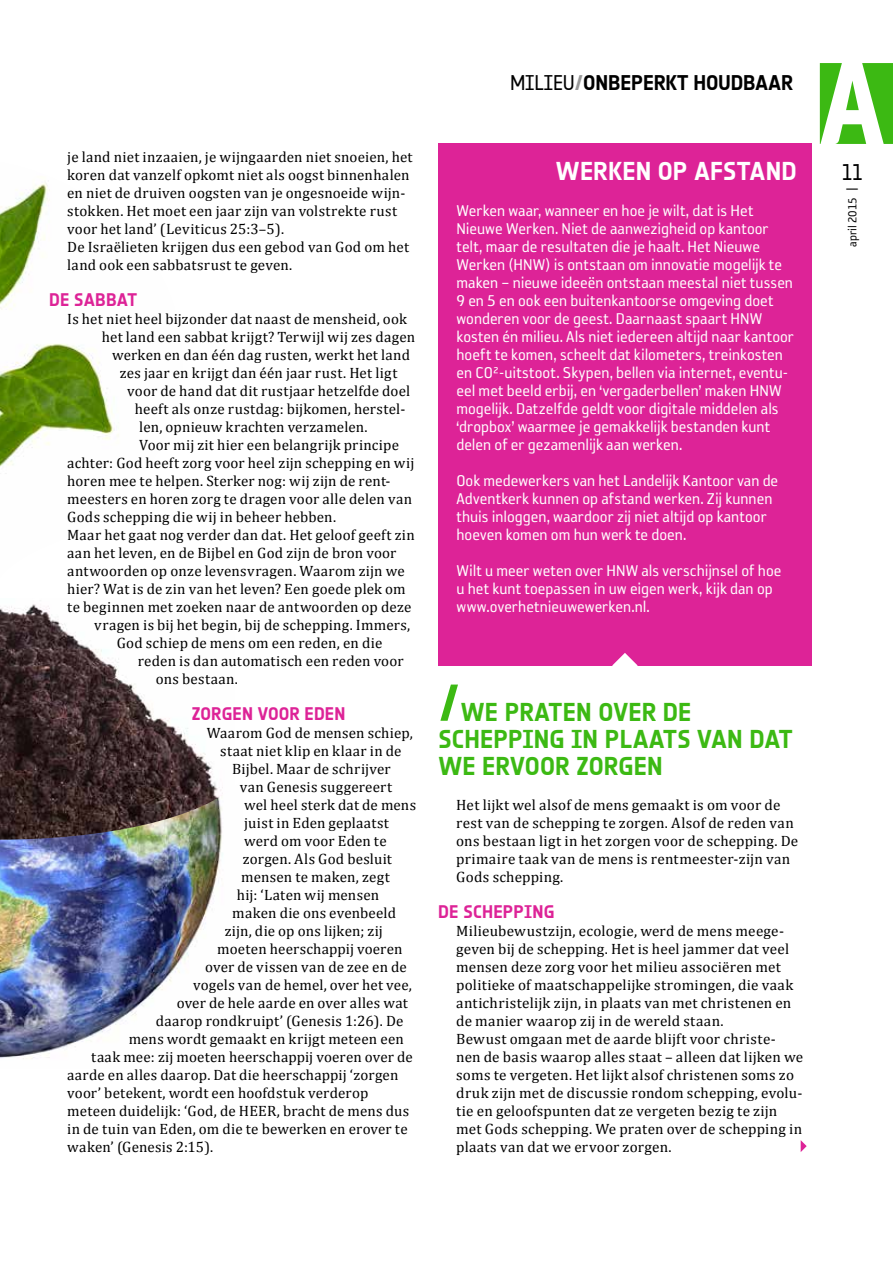
<style>
.page{position:relative;width:893px;height:1263px;background:#fff}
.page>*{position:absolute;margin:0;border:0;box-sizing:border-box;transform-origin:0 0}
.t1{font:25.5px/27px "Notes Style Bold Tf";letter-spacing:.005em;color:#3cb913}
.t2{font:25.5px "Notes Style Bold Tf";letter-spacing:.005em;color:#fff}
.t3{font:22.5px "Notes Style Regular Tf";color:#000;scale:.95 1}
.t4{font:21px "Notes Style Bold Tf";letter-spacing:-.01em;color:#000}
.t5{font:18px/18px "Reykjavik One OT A Gauge";color:#fff}
.t6{font:18px "Notes Style Bold Tf";letter-spacing:.005em;color:#dd2397}
.t7{font:15px/18px "Cambria";letter-spacing:.015em;color:#000}
.t8{font:13.5px "Reykjavik One OT A Gauge";letter-spacing:-.01em;color:#000}
.s1{font-family:"Notes Style Regular Tf"}
.s2{color:#989898}
.s3{font-size:51px}
.s4{font-size:15px}
</style>
<div class="page">
<svg style="left:820px;top:63px;width:72px;height:81px"></svg>
<img style="left:0;top:604px;width:213px;height:176px">
<img style="left:0;top:780px;width:223px;height:279px">
<img style="left:0;top:182px;width:119px;height:285px">
<div style="left:438px;top:143px;width:374px;height:522px;background:#dd2397"></div>
<svg style="left:612px;top:653px;width:26px;height:13px"></svg>
<svg style="left:801px;top:1140px;width:6px;height:12px"></svg>
<h3 class="t4" style="left:510px;top:71px;width:285px"><span class="s1">MILIEU</span><span class="s2">/</span>ONBEPERKT HOUDBAAR</h3>
<p class="t7" style="left:67px;top:148px;width:347px">je land niet inzaaien, je wijngaarden niet snoeien, het koren dat vanzelf opkomt niet als oogst binnenhalen en niet de druiven oogsten van je ongesnoeide wijn&shy;stokken. Het moet een jaar zijn van volstrekte rust voor het land’ (Leviticus 25:3–5).<br>De Israëlieten krijgen dus een gebod van God om het land ook een sabbatsrust te geven.</p>
<p class="t6" style="left:49px;top:289px;width:90px">DE SABBAT</p>
<p class="t7" style="left:67px;top:310px;width:341px">Is het niet heel bijzonder dat naast de mensheid, ook</p>
<p class="t7" style="left:102px;top:328px;width:315px">het land een sabbat krijgt? Terwijl wij zes dagen</p>
<p class="t7" style="left:112px;top:346px;width:299px">werken en dan één dag rusten, werkt het land</p>
<p class="t7" style="left:120px;top:364px;width:279px">zes jaar en krijgt dan één jaar rust. Het ligt</p>
<p class="t7" style="left:127px;top:382px;width:284px">voor de hand dat dit rustjaar hetzelfde doel</p>
<p class="t7" style="left:135px;top:400px;width:272px">heeft als onze rustdag: bijkomen, herstel-</p>
<p class="t7" style="left:139px;top:418px;width:230px">len, opnieuw krachten verzamelen.</p>
<p class="t7" style="left:139px;top:436px;width:261px">Voor mij zit hier een belangrijk principe</p>
<p class="t7" style="left:67px;top:454px;width:349px">achter: God heeft zorg voor heel zijn schepping en wij</p>
<p class="t7" style="left:67px;top:472px;width:325px">horen mee te helpen. Sterker nog: wij zijn de rent-</p>
<p class="t7" style="left:67px;top:490px;width:346px">meesters en horen zorg te dragen voor alle delen van</p>
<p class="t7" style="left:67px;top:508px;width:270px">Gods schepping die wij in beheer hebben.</p>
<p class="t7" style="left:67px;top:526px;width:349px">Maar het gaat nog verder dan dat. Het geloof geeft zin</p>
<p class="t7" style="left:67px;top:544px;width:331px">aan het leven, en de Bijbel en God zijn de bron voor</p>
<p class="t7" style="left:67px;top:562px;width:339px">antwoorden op onze levensvragen. Waarom zijn we</p>
<p class="t7" style="left:67px;top:580px;width:340px">hier? Wat is de zin van het leven? Een goede plek om</p>
<p class="t7" style="left:67px;top:598px;width:346px">te beginnen met zoeken naar de antwoorden op deze</p>
<p class="t7" style="left:94px;top:616px;width:317px">vragen is bij het begin, bij de schepping. Immers,</p>
<p class="t7" style="left:117px;top:634px;width:267px">God schiep de mens om een reden, en die</p>
<p class="t7" style="left:138px;top:652px;width:267px">reden is dan automatisch een reden voor</p>
<p class="t7" style="left:156px;top:670px;width:84px">ons bestaan.</p>
<p class="t6" style="left:192px;top:703px;width:155px">ZORGEN VOOR EDEN</p>
<p class="t7" style="left:207px;top:724px;width:208px">Waarom God de mensen schiep,</p>
<p class="t7" style="left:220px;top:742px;width:183px">staat niet klip en klaar in de</p>
<p class="t7" style="left:232px;top:760px;width:160px">Bijbel. Maar de schrijver</p>
<p class="t7" style="left:240px;top:778px;width:154px">van Genesis suggereert</p>
<p class="t7" style="left:244px;top:796px;width:173px">wel heel sterk dat de mens</p>
<p class="t7" style="left:244px;top:814px;width:146px">juist in Eden geplaatst</p>
<p class="t7" style="left:244px;top:832px;width:144px">werd om voor Eden te</p>
<p class="t7" style="left:243px;top:850px;width:151px">zorgen. Als God besluit</p>
<p class="t7" style="left:241px;top:868px;width:150px">mensen te maken, zegt</p>
<p class="t7" style="left:237px;top:886px;width:144px">hij: ‘Laten wij mensen</p>
<p class="t7" style="left:232px;top:904px;width:165px">maken die ons evenbeeld</p>
<p class="t7" style="left:225px;top:922px;width:160px">zijn, die op ons lijken; zij</p>
<p class="t7" style="left:217px;top:940px;width:187px">moeten heerschappij voeren</p>
<p class="t7" style="left:205px;top:958px;width:203px">over de vissen van de zee en de</p>
<p class="t7" style="left:193px;top:976px;width:220px">vogels van de hemel, over het vee,</p>
<p class="t7" style="left:177px;top:994px;width:233px">over de hele aarde en over alles wat</p>
<p class="t7" style="left:156px;top:1012px;width:249px">daarop rondkruipt’ (Genesis 1:26). De</p>
<p class="t7" style="left:129px;top:1030px;width:277px">mens wordt gemaakt en krijgt meteen een</p>
<p class="t7" style="left:91px;top:1048px;width:323px">taak mee: zij moeten heerschappij voeren over de</p>
<p class="t7" style="left:67px;top:1066px;width:333px">aarde en alles daarop. Dat die heerschappij ‘zorgen</p>
<p class="t7" style="left:67px;top:1084px;width:303px">voor’ betekent, wordt een hoofdstuk verderop</p>
<p class="t7" style="left:67px;top:1102px;width:343px">meteen duidelijk: ‘God, de HEER, bracht de mens dus</p>
<p class="t7" style="left:67px;top:1120px;width:342px">in de tuin van Eden, om die te bewerken en erover te</p>
<p class="t7" style="left:67px;top:1138px;width:148px">waken’ (Genesis 2:15).</p>
<h1 class="t2" style="left:556px;top:156px;width:242px">WERKEN OP AFSTAND</h1>
<p class="t5" style="left:456px;top:202px;width:339px">Werken waar, wanneer en hoe je wilt, dat is Het Nieuwe Werken. Niet de aanwezigheid op kantoor telt, maar de resultaten die je haalt. Het Nieuwe Werken (HNW) is ontstaan om innovatie mogelijk te maken – nieuwe ideeën ontstaan meestal niet tussen 9 en 5 en ook een buitenkantoorse omgeving doet wonderen voor de geest. Daarnaast spaart HNW kosten én milieu. Als niet iedereen altijd naar kantoor hoeft te komen, scheelt dat kilometers, treinkosten en CO²-uitstoot. Skypen, bellen via internet, eventu&shy;eel met beeld erbij, en ‘vergaderbellen’ maken HNW mogelijk. Datzelfde geldt voor digitale middelen als ‘dropbox’ waarmee je gemakkelijk bestanden kunt delen of er gezamenlijk aan werken.</p>
<p class="t5" style="left:456px;top:472px;width:323px">Ook medewerkers van het Landelijk Kantoor van de Adventkerk kunnen op afstand werken. Zij kunnen thuis inloggen, waardoor zij niet altijd op kantoor hoeven komen om hun werk te doen.</p>
<p class="t5" style="left:456px;top:562px;width:326px">Wilt u meer weten over HNW als verschijnsel of hoe u het kunt toepassen in uw eigen werk, kijk dan op www.overhetnieuwewerken.nl.</p>
<h1 class="t1" style="left:438px;top:698px;width:356px"><span class="s3">/</span>WE PRATEN OVER DE<br>SCHEPPING IN PLAATS VAN DAT<br>WE ERVOOR ZORGEN</h1>
<p class="t7" style="left:456px;top:796px;width:344px">Het lijkt wel alsof de mens gemaakt is om voor de rest van de schepping te zorgen. Alsof de reden van ons bestaan ligt in het zorgen voor de schepping. De primaire taak van de mens is rentmeester-zijn van Gods schepping.</p>
<p class="t6" style="left:438px;top:901px;width:118px">DE SCHEPPING</p>
<p class="t7" style="left:456px;top:922px;width:348px">Milieubewustzijn, ecologie, werd de mens meege&shy;geven bij de schepping. Het is heel jammer dat veel mensen deze zorg voor het milieu associëren met politieke of maatschappelijke stromingen, die vaak antichristelijk zijn, in plaats van met christenen en de manier waarop zij in de wereld staan.<br>Bewust omgaan met de aarde blijft voor christe&shy;nen de basis waarop alles staat – alleen dat lijken we soms te vergeten. Het lijkt alsof christenen soms zo druk zijn met de discussie rondom schepping, evolu&shy;tie en geloofspunten dat ze vergeten bezig te zijn met Gods schepping. We praten over de schepping in plaats van dat we ervoor zorgen.</p>
<h2 class="t3" style="left:842px;top:159px;width:24px">11</h2>
<p class="t8" style="left:846px;top:247px;width:61px;rotate:-90deg">april 2015 <span class="s4">|</span></p>
</div>
